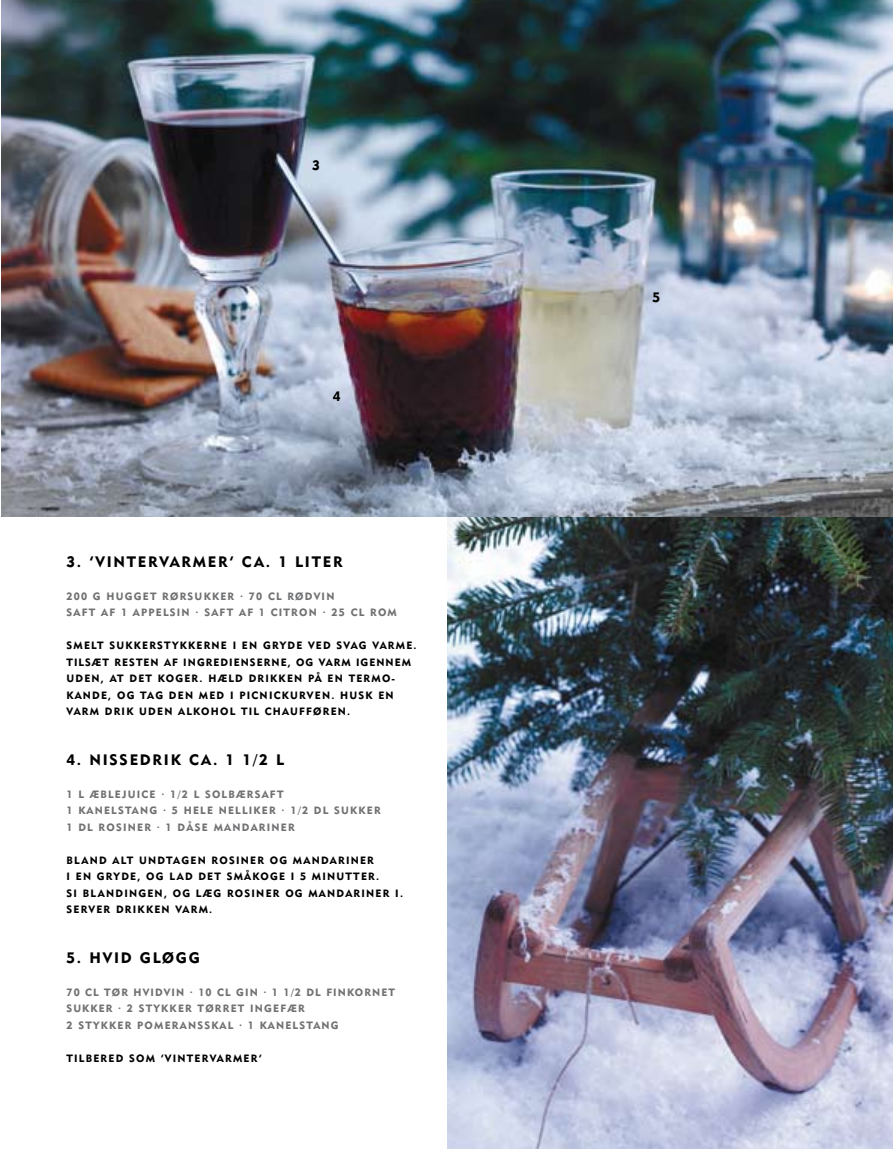
<style>
.page{position:relative;width:893px;height:1149px;background:#fff}
.page>*{position:absolute;margin:0;border:0;box-sizing:border-box;transform-origin:0 0}
.t1{font:15px "Geometric 415 BT Black A";letter-spacing:.115em;color:#000}
.t2{font:13.5px "Geometric 415 BT Black A";color:#000}
.t3{font:10.5px/16.5px "Geometric 415 BT Black A";letter-spacing:.115em;color:#000}
.t4{font:10.5px/16.5px "Geometric 415 BT Black A";letter-spacing:.115em;color:#707173}
</style>
<div class="page">
<img style="left:448px;top:517px;width:445px;height:631px">
<img style="left:1px;top:1px;width:892px;height:516px">
<p class="t2" style="left:312px;top:157px;width:9px">3</p>
<p class="t2" style="left:333px;top:388px;width:9px">4</p>
<h1 class="t1" style="left:67px;top:552px;width:278px">3. ’VINTERVARMER’ CA. 1 LITER</h1>
<p class="t4" style="left:67px;top:587px;width:332px">200 G HUGGET RØRSUKKER · 70 CL RØDVIN<br>SAFT AF 1 APPELSIN · SAFT AF 1 CITRON · 25 CL ROM</p>
<p class="t3" style="left:67px;top:637px;width:352px">SMELT SUKKERSTYKKERNE I EN GRYDE VED SVAG VARME.<br>TILSÆT RESTEN AF INGREDIENSERNE, OG VARM IGENNEM UDEN, AT DET KOGER. HÆLD DRIKKEN PÅ EN TERMO-KANDE, OG TAG DEN MED I PICNICKURVEN. HUSK EN VARM DRIK UDEN ALKOHOL TIL CHAUFFØREN.</p>
<h1 class="t1" style="left:67px;top:750px;width:219px">4. NISSEDRIK CA. 1 1/2 L</h1>
<p class="t4" style="left:67px;top:785px;width:316px">1 L ÆBLEJUICE · 1/2 L SOLBÆRSAFT<br>1 KANELSTANG · 5 HELE NELLIKER · 1/2 DL SUKKER<br>1 DL ROSINER · 1 DÅSE MANDARINER</p>
<p class="t3" style="left:67px;top:851px;width:338px">BLAND ALT UNDTAGEN ROSINER OG MANDARINER<br>I EN GRYDE, OG LAD DET SMÅKOGE I 5 MINUTTER.<br>SI BLANDINGEN, OG LÆG ROSINER OG MANDARINER I.<br>SERVER DRIKKEN VARM.</p>
<h1 class="t1" style="left:67px;top:948px;width:135px">5. HVID GLØGG</h1>
<p class="t4" style="left:67px;top:983px;width:330px">70 CL TØR HVIDVIN · 10 CL GIN · 1 1/2 DL FINKORNET<br>SUKKER · 2 STYKKER TØRRET INGEFÆR<br>2 STYKKER POMERANSSKAL · 1 KANELSTANG</p>
<p class="t3" style="left:67px;top:1049px;width:197px">TILBERED SOM ’VINTERVARMER’</p>
<p class="t2" style="left:653px;top:289px;width:9px">5</p>
</div>
